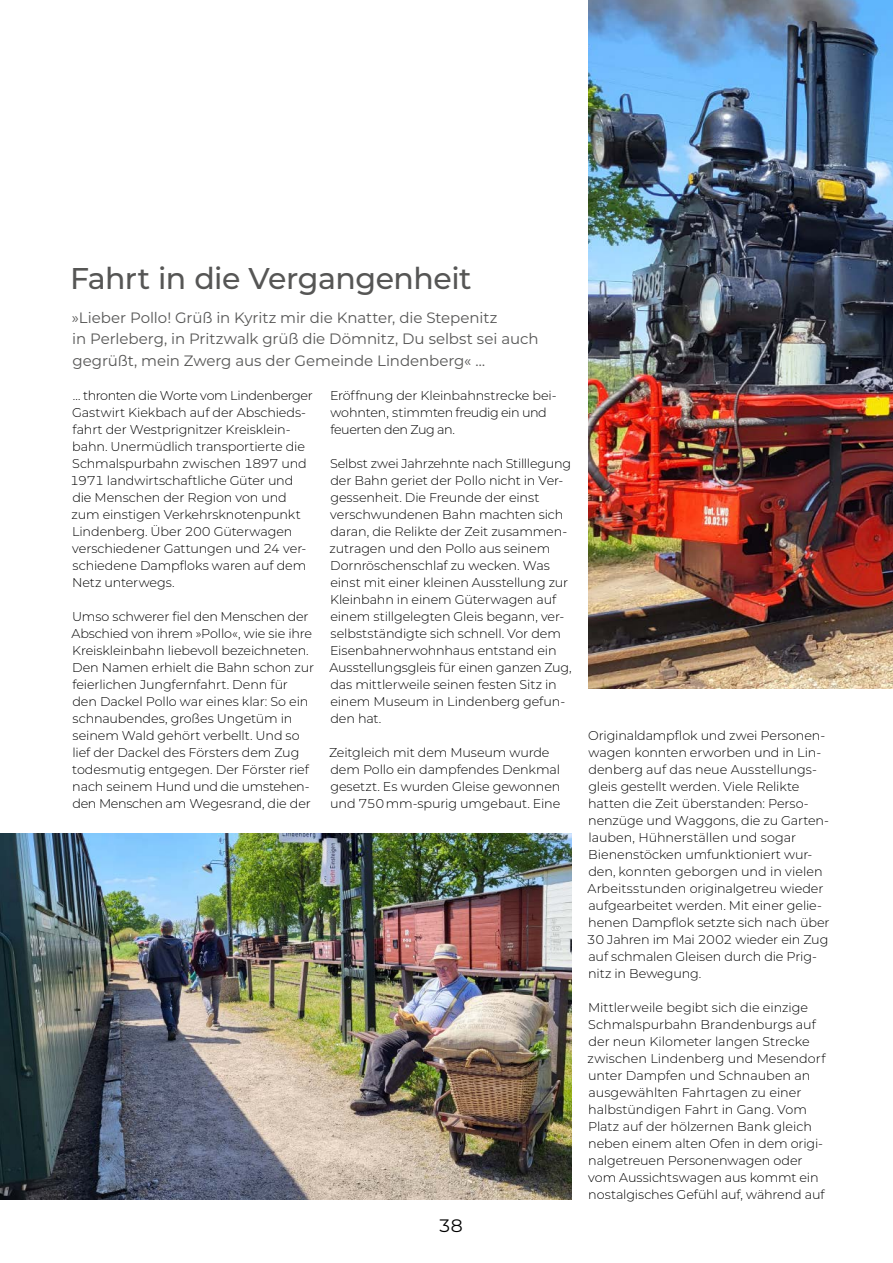
<style>
.page{position:relative;width:893px;height:1263px;background:#fff}
.page>*{position:absolute;margin:0;border:0;box-sizing:border-box;transform-origin:0 0}
.t1{font:500 30px "Montserrat";letter-spacing:-.015em;color:#565655}
.t2{font:18px "Montserrat";color:#000}
.t3{font:15px/21.3px "Montserrat";letter-spacing:-.005em;color:#565655}
.t4{font:300 12.75px/17px "Montserrat";letter-spacing:-.01em;color:#000}
</style>
<div class="page">
<img style="left:0;top:833px;width:571px;height:366px">
<img style="left:588px;top:0;width:305px;height:689px">
<h1 class="t1" style="left:70px;top:258px;width:403px">Fahrt in die Vergangenheit</h1>
<p class="t3" style="left:72px;top:307px;width:468px">»Lieber Pollo! Grüß in Kyritz mir die Knatter, die Stepenitz<br>in Perleberg, in Pritzwalk grüß die Dömnitz, Du selbst sei auch gegrüßt, mein Zwerg aus der Gemeinde Lindenberg« …</p>
<p class="t4" style="left:70px;top:386px;width:244px">… thronten die Worte vom Lindenberger Gastwirt Kiekbach auf der Abschieds&shy;fahrt der Westprignitzer Kreisklein&shy;bahn. Unermüdlich transportierte die Schmalspurbahn zwischen 1897 und 1971 landwirtschaftliche Güter und die Menschen der Region von und zum einstigen Verkehrsknotenpunkt Lindenberg. Über 200 Güterwagen verschiedener Gattungen und 24 ver&shy;schiedene Dampfloks waren auf dem Netz unterwegs.</p>
<p class="t4" style="left:72px;top:607px;width:244px">Umso schwerer fiel den Menschen der Abschied von ihrem »Pollo«, wie sie ihre Kreiskleinbahn liebevoll bezeichneten.<br>Den Namen erhielt die Bahn schon zur feierlichen Jungfernfahrt. Denn für den Dackel Pollo war eines klar: So ein schnaubendes, großes Ungetüm in seinem Wald gehört verbellt. Und so lief der Dackel des Försters dem Zug todesmutig entgegen. Der Förster rief nach seinem Hund und die umstehen&shy;den Menschen am Wegesrand, die der</p>
<p class="t4" style="left:330px;top:386px;width:228px">Eröffnung der Kleinbahnstrecke bei&shy;wohnten, stimmten freudig ein und feuerten den Zug an.</p>
<p class="t4" style="left:330px;top:454px;width:244px">Selbst zwei Jahrzehnte nach Stilllegung der Bahn geriet der Pollo nicht in Ver&shy;gessenheit. Die Freunde der einst verschwundenen Bahn machten sich daran, die Relikte der Zeit zusammen&shy;zutragen und den Pollo aus seinem Dornröschenschlaf zu wecken. Was einst mit einer kleinen Ausstellung zur Kleinbahn in einem Güterwagen auf einem stillgelegten Gleis begann, ver&shy;selbstständigte sich schnell. Vor dem Eisenbahnerwohnhaus entstand ein Ausstellungsgleis für einen ganzen Zug, das mittlerweile seinen festen Sitz in einem Museum in Lindenberg gefun&shy;den hat.</p>
<p class="t4" style="left:329px;top:743px;width:233px">Zeitgleich mit dem Museum wurde dem Pollo ein dampfendes Denkmal gesetzt. Es wurden Gleise gewonnen und 750 mm-spurig umgebaut. Eine</p>
<h2 class="t2" style="left:438px;top:1213px;width:26px">38</h2>
<p class="t4" style="left:587px;top:726px;width:244px">Originaldampflok und zwei Personen&shy;wagen konnten erworben und in Lin&shy;denberg auf das neue Ausstellungs&shy;gleis gestellt werden. Viele Relikte hatten die Zeit überstanden: Perso&shy;nenzüge und Waggons, die zu Garten&shy;lauben, Hühnerställen und sogar Bienenstöcken umfunktioniert wur&shy;den, konnten geborgen und in vielen Arbeitsstunden originalgetreu wieder aufgearbeitet werden. Mit einer gelie&shy;henen Dampflok setzte sich nach über 30 Jahren im Mai 2002 wieder ein Zug auf schmalen Gleisen durch die Prig&shy;nitz in Bewegung.</p>
<p class="t4" style="left:588px;top:999px;width:239px">Mittlerweile begibt sich die einzige Schmalspurbahn Brandenburgs auf der neun Kilometer langen Strecke zwischen Lindenberg und Mesendorf unter Dampfen und Schnauben an ausgewählten Fahrtagen zu einer halbstündigen Fahrt in Gang. Vom Platz auf der hölzernen Bank gleich neben einem alten Ofen in dem origi&shy;nalgetreuen Personenwagen oder vom Aussichtswagen aus kommt ein nostalgisches Gefühl auf, während auf</p>
</div>
